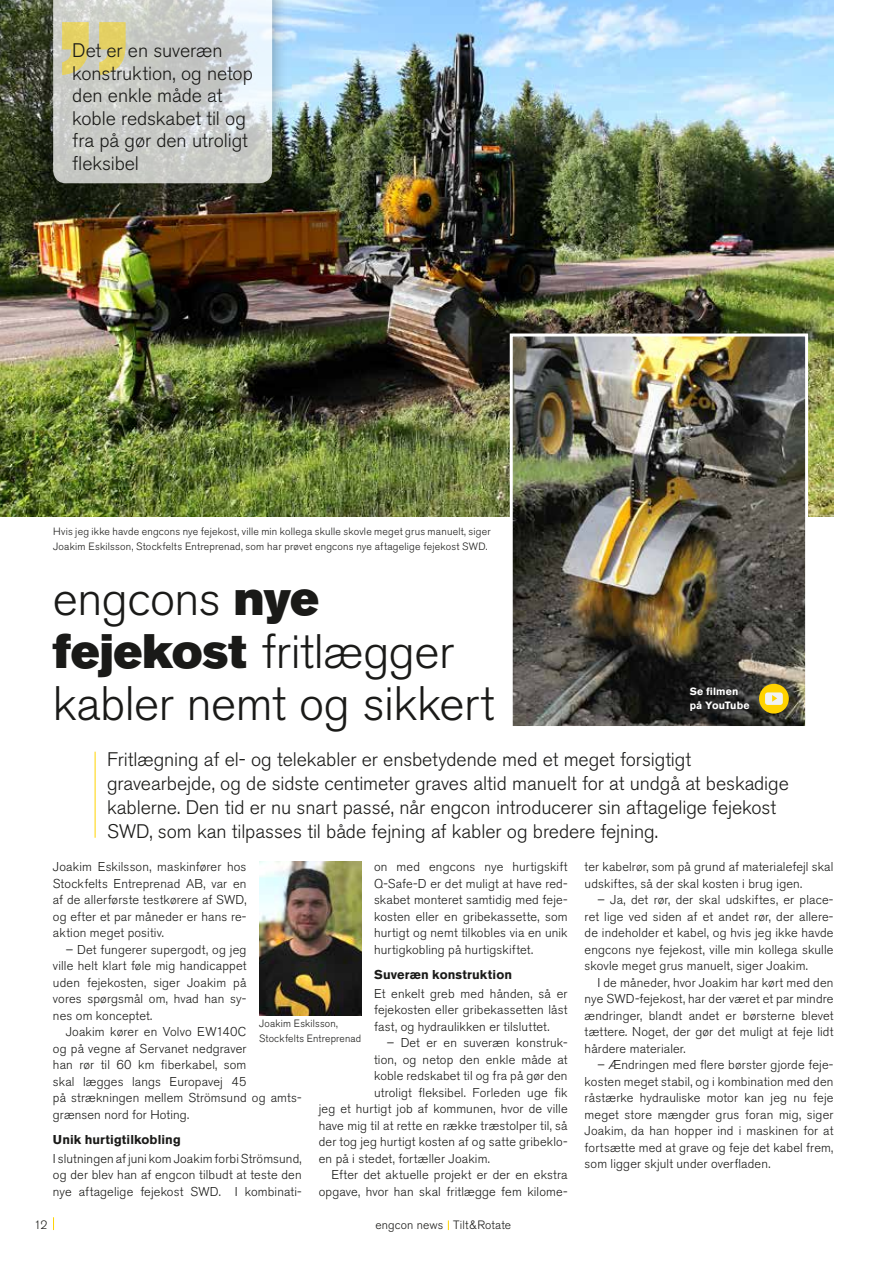
<style>
.page{position:relative;width:876px;height:1263px;background:#fff}
.page>*{position:absolute;margin:0;border:0;box-sizing:border-box;transform-origin:0 0}
.t1{font:300 48px/52.5px "Akzidenz Grotesk BE";letter-spacing:-.01em;color:#1a1a18}
.t2{font:300 19.5px/22.5px "Akzidenz Grotesk BE";letter-spacing:-.005em;color:#1a1a18}
.t3{font:300 12.75px/16.5px "Akzidenz Grotesk BE";letter-spacing:.01em;color:#1a1a18;text-align:justify}
.t4{font:700 12.75px "Akzidenz Grotesk BE";letter-spacing:.01em;color:#1a1a18}
.t5{font:300 12px "Akzidenz Grotesk BE";letter-spacing:.015em;color:#1a1a18}
.t6{font:300 10.5px/15px "Akzidenz Grotesk BE";letter-spacing:.02em;color:#1a1a18}
.t7{font:700 10.5px/13.5px "Akzidenz Grotesk BE";letter-spacing:.015em;color:#fff}
.s1{font-family:"Akzidenz Grotesk BE Super";font-weight:400}
</style>
<div class="page">
<svg style="left:53px;top:1217px;width:1px;height:13px"></svg>
<img style="left:0;top:0;width:833px;height:516px">
<img style="left:514px;top:337px;width:290px;height:388px">
<div style="left:510px;top:333px;width:298px;height:396px;border:3px solid #fff"></div>
<img style="left:259px;top:862px;width:102px;height:153px">
<div style="left:38px;top:0;width:250px;height:199px;background:#1a1a18;opacity:.5"></div>
<svg style="left:53px;top:0;width:219px;height:183px"></svg>
<hr style="left:95px;top:752px;width:1px;height:86px;background:#ffd300">
<div style="left:759px;top:684px;width:30px;height:29px;background:#ffd300;border-radius:50%"></div>
<svg style="left:765px;top:692px;width:18px;height:13px"></svg>
<h2 class="t2" style="left:72px;top:39px;width:182px">Det er en suveræn konstruktion, og netop den enkle måde at koble redskabet til og fra på gør den utroligt fleksibel</h2>
<p class="t6" style="left:53px;top:524px;width:439px">Hvis jeg ikke havde engcons nye fejekost, ville min kollega skulle skovle meget grus manuelt, siger<br>Joakim Eskilsson, Stockfelts Entreprenad, som har prøvet engcons nye aftagelige fejekost SWD.</p>
<h1 class="t1" style="left:53px;top:573px;width:443px">engcons <span class="s1">nye fejekost</span> fritlægger kabler nemt og sikkert</h1>
<p class="t2" style="left:107px;top:748px;width:683px;line-height:24px">Fritlægning af el- og telekabler er ensbetydende med et meget forsigtigt gravearbejde, og de sidste centimeter graves altid manuelt for at undgå at beskadige kablerne. Den tid er nu snart passé, når engcon introducerer sin aftagelige fejekost SWD, som kan tilpasses til både fejning af kabler og bredere fejning.</p>
<p class="t3" style="left:53px;top:859px;width:195px">Joakim Eskilsson, maskinfører hos Stockfelts Entreprenad AB, var en af de allerførste testkørere af SWD, og efter et par måneder er hans re&shy;aktion meget positiv.</p>
<p class="t3" style="left:53px;top:941px;width:195px;text-indent:13px">– Det fungerer supergodt, og jeg ville helt klart føle mig handicappet uden fejekosten, siger Joakim på vores spørgsmål om, hvad han sy&shy;nes om konceptet.</p>
<p class="t3" style="left:53px;top:1024px;width:250px;text-align:left;text-indent:13px">Joakim kører en Volvo EW140C<br>og på vegne af Servanet nedgraver<br>han rør til 60 km fiberkabel, som<br>skal lægges langs Europavej 45<br>på strækningen mellem Strömsund og amts&shy;grænsen nord for Hoting.</p>
<p class="t4" style="left:53px;top:1132px;width:129px">Unik hurtigtilkobling</p>
<p class="t3" style="left:53px;top:1150px;width:250px">I slutningen af juni kom Joakim forbi Strömsund, og der blev han af engcon tilbudt at teste den nye aftagelige fejekost SWD. I kombinati-</p>
<p class="t7" style="left:690px;top:685px;width:61px">Se filmen på YouTube</p>
<p class="t3" style="left:585px;top:859px;width:250px">ter kabelrør, som på grund af materialefejl skal udskiftes, så der skal kosten i brug igen.</p>
<p class="t3" style="left:585px;top:892px;width:250px;text-indent:13px">– Ja, det rør, der skal udskiftes, er place&shy;ret lige ved siden af et andet rør, der allere&shy;de indeholder et kabel, og hvis jeg ikke havde engcons nye fejekost, ville min kollega skulle skovle meget grus manuelt, siger Joakim.</p>
<p class="t3" style="left:585px;top:974px;width:250px;text-indent:13px">I de måneder, hvor Joakim har kørt med den nye SWD-fejekost, har der været et par mindre ændringer, blandt andet er børsterne blevet tættere. Noget, der gør det muligt at feje lidt hårdere materialer.</p>
<p class="t3" style="left:585px;top:1057px;width:250px;text-indent:13px">– Ændringen med flere børster gjorde feje&shy;kosten meget stabil, og i kombination med den råstærke hydrauliske motor kan jeg nu feje meget store mængder grus foran mig, siger Joakim, da han hopper ind i maskinen for at fortsætte med at grave og feje det kabel frem, som ligger skjult under overfladen.</p>
<p class="t3" style="left:374px;top:859px;width:195px">on med engcons nye hurtigskift Q-Safe-D er det muligt at have red&shy;skabet monteret samtidig med feje&shy;kosten eller en gribekassette, som hurtigt og nemt tilkobles via en unik hurtigkobling på hurtigskiftet.</p>
<p class="t4" style="left:374px;top:967px;width:140px">Suveræn konstruktion</p>
<p class="t3" style="left:374px;top:985px;width:195px">Et enkelt greb med hånden, så er fejekosten eller gribekassetten låst fast, og hydraulikken er tilsluttet.</p>
<p class="t3" style="left:387px;top:1035px;width:182px">– Det er en suveræn konstruk-</p>
<p class="t3" style="left:374px;top:1051px;width:195px">tion, og netop den enkle måde at</p>
<p class="t3" style="left:374px;top:1068px;width:195px">koble redskabet til og fra på gør den</p>
<p class="t3" style="left:374px;top:1084px;width:195px">utroligt fleksibel. Forleden uge fik</p>
<p class="t3" style="left:319px;top:1101px;width:250px">jeg et hurtigt job af kommunen, hvor de ville</p>
<p class="t3" style="left:319px;top:1117px;width:250px">have mig til at rette en række træstolper til, så</p>
<p class="t3" style="left:319px;top:1134px;width:250px">der tog jeg hurtigt kosten af og satte gribeklo-</p>
<p class="t3" style="left:319px;top:1150px;width:173px">en på i stedet, fortæller Joakim.</p>
<p class="t3" style="left:332px;top:1167px;width:238px">Efter det aktuelle projekt er der en ekstra</p>
<p class="t3" style="left:319px;top:1183px;width:250px">opgave, hvor han skal fritlægge fem kilome-</p>
<p class="t6" style="left:259px;top:1016px;width:104px">Joakim Eskilsson,<br>Stockfelts Entreprenad</p>
<p class="t5" style="left:34px;top:1218px;width:15px">12</p>
<p class="t5" style="left:375px;top:1218px;width:137px">engcon news Tilt&amp;Rotate</p>
</div>
